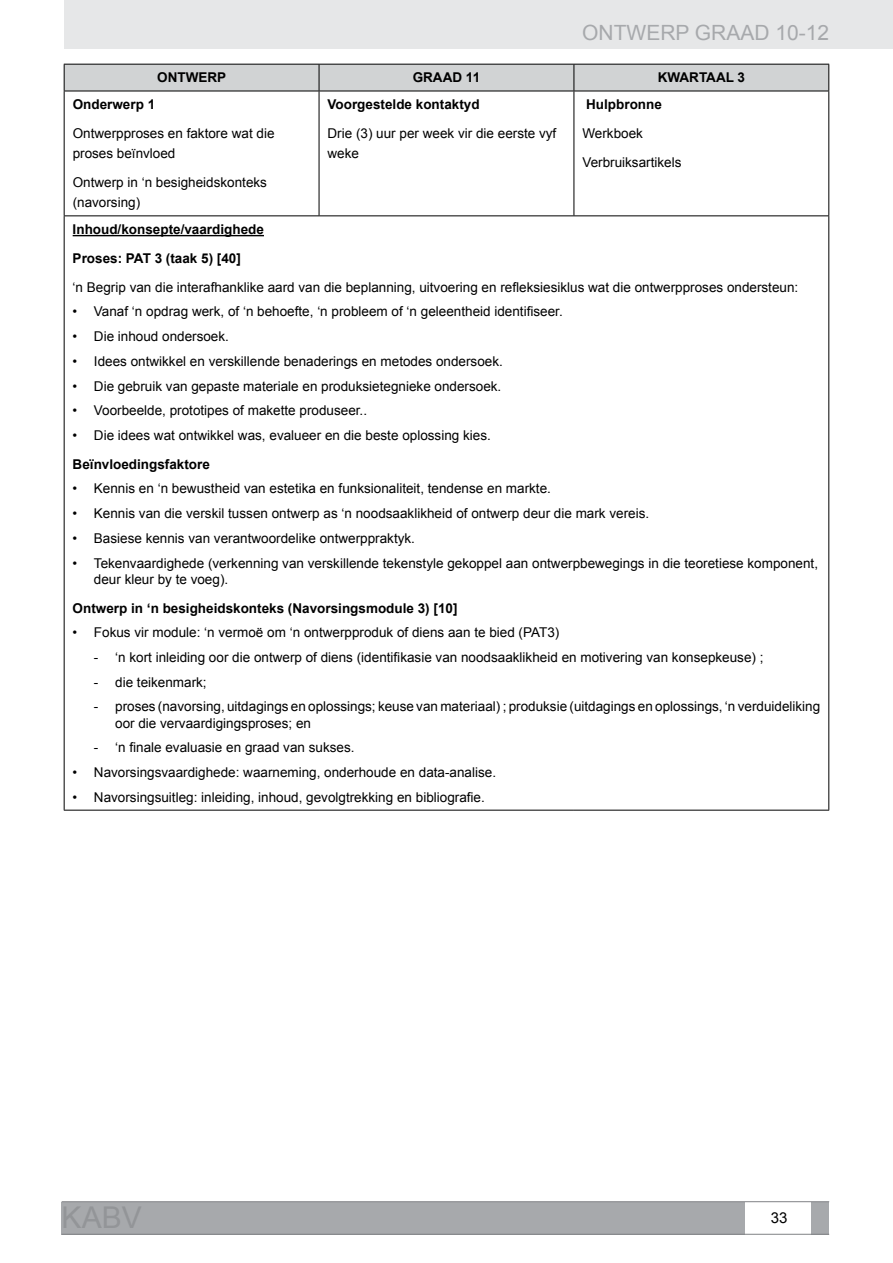
<style>
.page{position:relative;width:893px;height:1263px;background:#fff}
.page>*{position:absolute;margin:0;border:0;box-sizing:border-box;transform-origin:0 0}
.t1{font:21px "Arial";color:#a7a9ac}
.t2{font:15px "Arial";color:#000}
.t3{font:13.5px/20.2px "Arial";color:#000}
.t4{font:700 13.5px/28.8px "Arial";color:#000}
</style>
<div class="page">
<div style="left:64px;top:0;width:829px;height:49px;background:#e6e7e8"></div>
<div style="left:62px;top:1202px;width:683px;height:32px;background:#a7a9ac"></div>
<div style="left:812px;top:1202px;width:17px;height:32px;background:#a7a9ac"></div>
<hr style="left:62px;top:1234px;width:767px;height:1px;background:#808285">
<hr style="left:62px;top:1201px;width:767px;height:1px;background:#808285">
<svg style="left:64px;top:64px;width:765px;height:27px;background:#c5c7c8"></svg>
<hr style="left:64px;top:91px;width:255px;height:1px;background:#000">
<hr style="left:64px;top:91px;width:1px;height:124px;background:#000">
<hr style="left:319px;top:91px;width:255px;height:1px;background:#000">
<hr style="left:319px;top:91px;width:1px;height:124px;background:#000">
<hr style="left:574px;top:91px;width:255px;height:1px;background:#000">
<hr style="left:574px;top:91px;width:1px;height:124px;background:#000">
<hr style="left:828px;top:91px;width:1px;height:124px;background:#000">
<hr style="left:64px;top:215px;width:255px;height:1px;background:#000">
<hr style="left:64px;top:216px;width:1px;height:594px;background:#000">
<hr style="left:319px;top:215px;width:255px;height:1px;background:#000">
<hr style="left:574px;top:215px;width:255px;height:1px;background:#000">
<hr style="left:828px;top:216px;width:1px;height:594px;background:#000">
<hr style="left:64px;top:810px;width:255px;height:1px;background:#000">
<hr style="left:319px;top:810px;width:255px;height:1px;background:#000">
<hr style="left:574px;top:810px;width:255px;height:1px;background:#000">
<hr style="left:73px;top:235px;width:191px;height:1px;background:#000">
<h1 class="t1" style="left:582px;top:19px;width:249px">ONTWERP GRAAD 10-12</h1>
<p class="t4" style="left:157px;top:64px;width:70px">ONTWERP</p>
<p class="t4" style="left:413px;top:64px;width:69px">GRAAD 11</p>
<p class="t4" style="left:658px;top:64px;width:89px">KWARTAAL 3</p>
<p class="t4" style="left:73px;top:91px;width:84px">Onderwerp 1</p>
<p class="t3" style="left:73px;top:123px;width:203px">Ontwerpproses en faktore wat die proses beïnvloed</p>
<p class="t3" style="left:73px;top:172px;width:196px">Ontwerp in ‘n besigheidskonteks (navorsing)</p>
<p class="t4" style="left:328px;top:91px;width:154px">Voorgestelde kontaktyd</p>
<p class="t3" style="left:328px;top:123px;width:230px">Drie (3) uur per week vir die eerste vyf weke</p>
<p class="t4" style="left:586px;top:91px;width:77px">Hulpbronne</p>
<p class="t3" style="left:582px;top:119px;width:101px;line-height:28.8px">Werkboek<br>Verbruiksartikels</p>
<p class="t4" style="left:73px;top:215px;width:193px">Inhoud/konsepte/vaardighede<br>Proses: PAT 3 (taak 5) [40]</p>
<p class="t3" style="left:73px;top:277px;width:727px">‘n Begrip van die interafhanklike aard van die beplanning, uitvoering en refleksiesiklus wat die ontwerpproses ondersteun:</p>
<p class="t3" style="left:73px;top:302px;width:492px">• Vanaf ‘n opdrag werk, of ‘n behoefte, ‘n probleem of ‘n geleentheid identifiseer.</p>
<p class="t3" style="left:73px;top:326px;width:158px">• Die inhoud ondersoek.</p>
<p class="t3" style="left:73px;top:351px;width:432px">• Idees ontwikkel en verskillende benaderings en metodes ondersoek.</p>
<p class="t3" style="left:73px;top:376px;width:430px">• Die gebruik van gepaste materiale en produksietegnieke ondersoek.</p>
<p class="t3" style="left:73px;top:400px;width:296px">• Voorbeelde, prototipes of makette produseer..</p>
<p class="t3" style="left:73px;top:425px;width:420px">• Die idees wat ontwikkel was, evalueer en die beste oplossing kies.</p>
<p class="t4" style="left:73px;top:450px;width:139px">Beïnvloedingsfaktore</p>
<p class="t3" style="left:73px;top:479px;width:480px">• Kennis en ‘n bewustheid van estetika en funksionaliteit, tendense en markte.</p>
<p class="t3" style="left:73px;top:503px;width:578px">• Kennis van die verskil tussen ontwerp as ‘n noodsaaklikheid of ontwerp deur die mark vereis.</p>
<p class="t3" style="left:73px;top:528px;width:344px">• Basiese kennis van verantwoordelike ontwerppraktyk.</p>
<p class="t3" style="left:94px;top:555px;width:726px;line-height:16.2px;text-indent:-21px">• Tekenvaardighede (verkenning van verskillende tekenstyle gekoppel aan ontwerpbewegings in die teoretiese komponent, deur kleur by te voeg).</p>
<p class="t4" style="left:73px;top:594px;width:386px">Ontwerp in ‘n besigheidskonteks (Navorsingsmodule 3) [10]</p>
<p class="t3" style="left:73px;top:622px;width:488px">• Fokus vir module: ‘n vermoë om ‘n ontwerpproduk of diens aan te bied (PAT3)</p>
<p class="t3" style="left:94px;top:647px;width:671px">- ‘n kort inleiding oor die ontwerp of diens (identifikasie van noodsaaklikheid en motivering van konsepkeuse) ;</p>
<p class="t3" style="left:94px;top:672px;width:114px">- die teikenmark;</p>
<p class="t3" style="left:115px;top:699px;width:707px;line-height:16.2px;text-indent:-21px">- proses (navorsing, uitdagings en oplossings; keuse van materiaal) ; produksie (uitdagings en oplossings, ‘n verduideliking oor die vervaardigingsproses; en</p>
<p class="t3" style="left:94px;top:737px;width:262px">- ‘n finale evaluasie en graad van sukses.</p>
<p class="t3" style="left:73px;top:762px;width:425px">• Navorsingsvaardighede: waarneming, onderhoude en data-analise.</p>
<p class="t3" style="left:73px;top:787px;width:414px">• Navorsingsuitleg: inleiding, inhoud, gevolgtrekking en bibliografie.</p>
<p class="t2" style="left:771px;top:1208px;width:18px">33</p>
</div>
